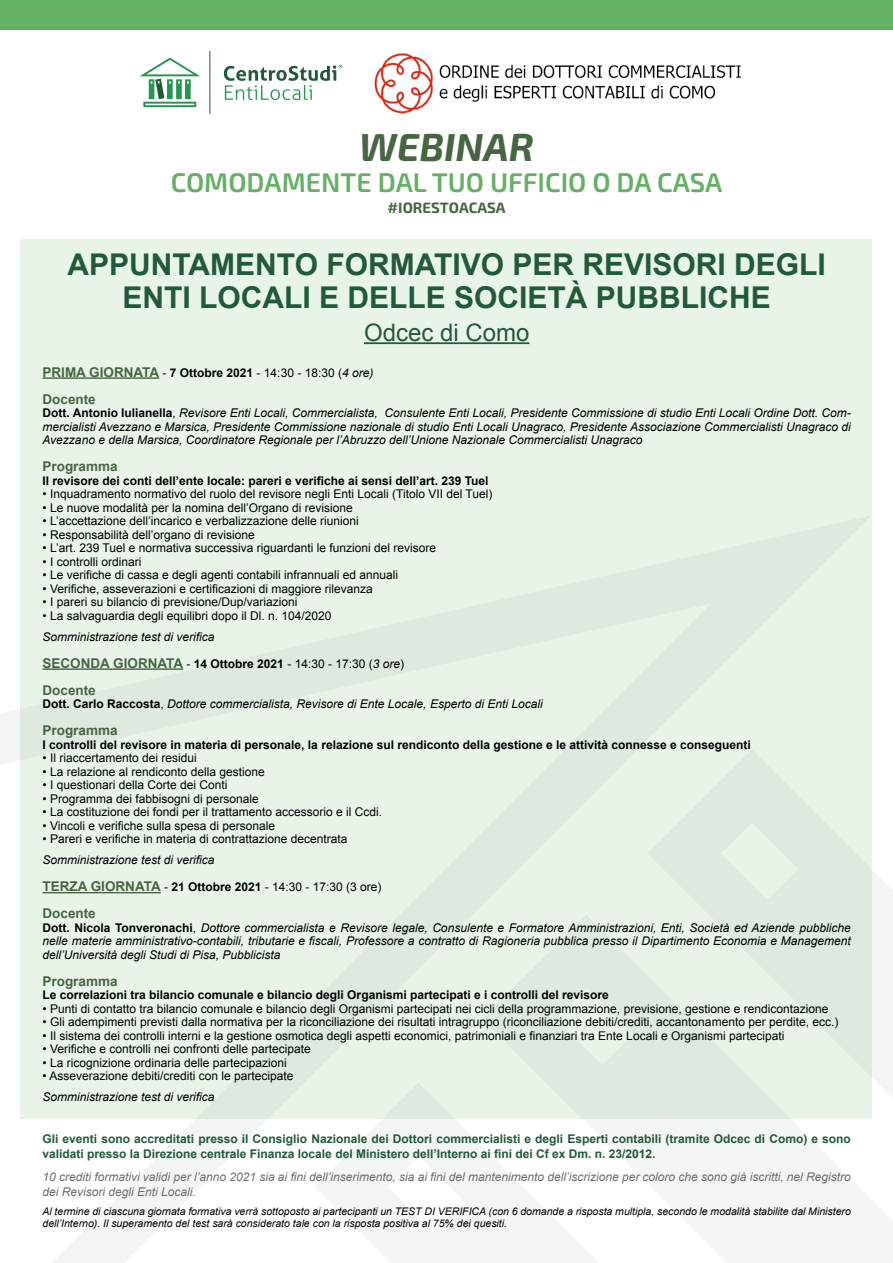
<style>
.page{position:relative;width:893px;height:1263px;background:#fff}
.page>*{position:absolute;margin:0;border:0;box-sizing:border-box;transform-origin:0 0}
.t1{font:italic 700 39px "Exo 2";color:#466641}
.t2{font:700 30px/33px "Arial";color:#215a38;text-align:center}
.t3{font:600 27px "Exo 2";color:#64b064}
.t4{font:24px "Arial";color:#215a38}
.t5{font:700 15px "Exo 2";color:#466641}
.t6{font:700 13.5px/27px "Arial";color:#466641}
.t7{font:12px "Arial";color:#000}
.t8{font:italic 12px/13.5px "Arial";color:#000;text-align:justify}
.t9{font:700 12px "Arial";color:#000}
.t10{font:700 12px/15px "Arial";color:#215a38}
.t11{font:italic 12px/15px "Arial";color:#6d6e71}
.t12{font:italic 10.5px/12px "Arial";color:#000}
.s1{font-weight:700;font-size:13.5px;color:#466641}
.s2{font-weight:700}
.s3{font-style:italic}
.s4{font-weight:700;font-style:normal}
.s5{font-style:normal}
.s6{font-weight:400;font-size:12px;color:#000}
.s7{font-size:12px;color:#000}
.s8{font-weight:400;font-style:italic;font-size:12px;color:#000}
</style>
<div class="page">
<div style="left:0;top:0;width:893px;height:30px;background:#64b064"></div>
<div style="left:872px;top:871px;width:21px;height:198px;background:#f3f4f4"></div>
<svg style="left:0;top:515px;width:267px;height:748px"></svg>
<svg style="left:315px;top:1069px;width:578px;height:194px;fill:#f3f4f4"></svg>
<hr style="left:210px;top:51px;width:1px;height:63px;background:#215a38">
<svg style="left:224px;top:65px;width:118px;height:35px"></svg>
<svg style="left:139px;top:58px;width:61px;height:49px"></svg>
<img style="left:374px;top:53px;width:367px;height:61px">
<div style="left:21px;top:239px;width:851px;height:880px;background:#e9f4e9"></div>
<hr style="left:364px;top:342px;width:165px;height:2px;background:#215a38">
<hr style="left:43px;top:377px;width:116px;height:2px;background:#466641">
<hr style="left:43px;top:668px;width:140px;height:2px;background:#466641">
<hr style="left:43px;top:892px;width:118px;height:1px;background:#466641">
<h1 class="t1" style="left:359px;top:124px;width:176px">WEBINAR</h1>
<h3 class="t3" style="left:171px;top:166px;width:553px">COMODAMENTE DAL TUO UFFICIO O DA CASA</h3>
<p class="t5" style="left:388px;top:199px;width:120px">#IORESTOACASA</p>
<h2 class="t2" style="left:67px;top:248px;width:760px">APPUNTAMENTO FORMATIVO PER REVISORI DEGLI<br>ENTI LOCALI E DELLE SOCIETÀ PUBBLICHE</h2>
<h3 class="t4" style="left:364px;top:316px;width:167px">Odcec di Como</h3>
<p class="t7" style="left:43px;top:365px;width:332px"><span class="s1">PRIMA GIORNATA</span> - <span class="s2">7 Ottobre 2021</span> - 14:30 - 18:30 (<span class="s3">4 ore)</span></p>
<p class="t6" style="left:43px;top:386px;width:55px">Docente</p>
<p class="t8" style="left:43px;top:406px;width:810px"><span class="s4">Dott. Antonio Iulianella</span><span class="s5">,</span> Revisore Enti Locali, Commercialista, Consulente Enti Locali, Presidente Commissione di studio Enti Locali Ordine Dott. Com&shy;mercialisti Avezzano e Marsica, Presidente Commissione nazionale di studio Enti Locali Unagraco, Presidente Associazione Commercialisti Unagraco di Avezzano e della Marsica, Coordinatore Regionale per l’Abruzzo dell’Unione Nazionale Commercialisti Unagraco</p>
<p class="t6" style="left:43px;top:453px;width:77px">Programma</p>
<p class="t9" style="left:43px;top:472px;width:447px">Il revisore dei conti dell’ente locale: pareri e verifiche ai sensi dell’art. 239 Tuel</p>
<p class="t7" style="left:43px;top:486px;width:451px">• Inquadramento normativo del ruolo del revisore negli Enti Locali (Titolo VII del Tuel)</p>
<p class="t7" style="left:43px;top:500px;width:312px">• Le nuove modalità per la nomina dell’Organo di revisione</p>
<p class="t7" style="left:43px;top:513px;width:318px">• L’accettazione dell’incarico e verbalizzazione delle riunioni</p>
<p class="t7" style="left:43px;top:527px;width:214px">• Responsabilità dell’organo di revisione</p>
<p class="t7" style="left:43px;top:540px;width:395px">• L’art. 239 Tuel e normativa successiva riguardanti le funzioni del revisore</p>
<p class="t7" style="left:43px;top:554px;width:100px">• I controlli ordinari</p>
<p class="t7" style="left:43px;top:567px;width:357px">• Le verifiche di cassa e degli agenti contabili infrannuali ed annuali</p>
<p class="t7" style="left:43px;top:581px;width:332px">• Verifiche, asseverazioni e certificazioni di maggiore rilevanza</p>
<p class="t7" style="left:43px;top:594px;width:256px">• I pareri su bilancio di previsione/Dup/variazioni</p>
<p class="t7" style="left:43px;top:608px;width:291px">• La salvaguardia degli equilibri dopo il Dl. n. 104/2020</p>
<p class="t8" style="left:43px;top:630px;width:174px">Somministrazione test di verifica</p>
<p class="t6" style="left:43px;top:650px;width:363px">SECONDA GIORNATA <span class="s6">-</span> <span class="s7">14 Ottobre 2021</span> <span class="s6">- 14:30 - 17:30 (</span><span class="s8">3 ore</span><span class="s6">)<br></span>Docente</p>
<p class="t8" style="left:43px;top:697px;width:502px"><span class="s4">Dott. Carlo Raccosta</span><span class="s5">,</span> Dottore commercialista, Revisore di Ente Locale, Esperto di Enti Locali</p>
<p class="t6" style="left:43px;top:717px;width:77px">Programma</p>
<p class="t9" style="left:43px;top:736px;width:710px">I controlli del revisore in materia di personale, la relazione sul rendiconto della gestione e le attività connesse e conseguenti</p>
<p class="t7" style="left:43px;top:750px;width:156px">• Il riaccertamento dei residui</p>
<p class="t7" style="left:43px;top:764px;width:224px">• La relazione al rendiconto della gestione</p>
<p class="t7" style="left:43px;top:777px;width:186px">• I questionari della Corte dei Conti</p>
<p class="t7" style="left:43px;top:791px;width:218px">• Programma dei fabbisogni di personale</p>
<p class="t7" style="left:43px;top:804px;width:341px">• La costituzione dei fondi per il trattamento accessorio e il Ccdi.</p>
<p class="t7" style="left:43px;top:818px;width:234px">• Vincoli e verifiche sulla spesa di personale</p>
<p class="t7" style="left:43px;top:831px;width:306px">• Pareri e verifiche in materia di contrattazione decentrata</p>
<p class="t8" style="left:43px;top:853px;width:174px">Somministrazione test di verifica</p>
<p class="t7" style="left:43px;top:879px;width:341px"><span class="s1">TERZA GIORNATA</span> - <span class="s2">21 Ottobre 2021</span> - 14:30 - 17:30 (3 ore)</p>
<p class="t6" style="left:43px;top:900px;width:55px">Docente</p>
<p class="t8" style="left:43px;top:921px;width:810px"><span class="s4">Dott. Nicola Tonveronachi</span><span class="s5">,</span> Dottore commercialista e Revisore legale, Consulente e Formatore Amministrazioni, Enti, Società ed Aziende pubbliche nelle materie amministrativo-contabili, tributarie e fiscali, Professore a contratto di Ragioneria pubblica presso il Dipartimento Economia e Management dell’Università degli Studi di Pisa, Pubblicista</p>
<p class="t6" style="left:43px;top:968px;width:77px">Programma</p>
<p class="t9" style="left:43px;top:987px;width:568px">Le correlazioni tra bilancio comunale e bilancio degli Organismi partecipati e i controlli del revisore</p>
<p class="t7" style="left:43px;top:1001px;width:787px">• Punti di contatto tra bilancio comunale e bilancio degli Organismi partecipati nei cicli della programmazione, previsione, gestione e rendicontazione</p>
<p class="t7" style="left:43px;top:1014px;width:797px">• Gli adempimenti previsti dalla normativa per la riconciliazione dei risultati intragruppo (riconciliazione debiti/crediti, accantonamento per perdite, ecc.)</p>
<p class="t7" style="left:43px;top:1028px;width:743px">• Il sistema dei controlli interni e la gestione osmotica degli aspetti economici, patrimoniali e finanziari tra Ente Locali e Organismi partecipati</p>
<p class="t7" style="left:43px;top:1041px;width:270px">• Verifiche e controlli nei confronti delle partecipate</p>
<p class="t7" style="left:43px;top:1055px;width:246px">• La ricognizione ordinaria delle partecipazioni</p>
<p class="t7" style="left:43px;top:1068px;width:252px">• Asseverazione debiti/crediti con le partecipate</p>
<p class="t8" style="left:43px;top:1090px;width:174px">Somministrazione test di verifica</p>
<p class="t10" style="left:43px;top:1132px;width:810px">Gli eventi sono accreditati presso il Consiglio Nazionale dei Dottori commercialisti e degli Esperti contabili (tramite Odcec di Como) e sono validati presso la Direzione centrale Finanza locale del Ministero dell’Interno ai fini dei Cf ex Dm. n. 23/2012.</p>
<p class="t11" style="left:43px;top:1169px;width:810px">10 crediti formativi validi per l’anno 2021 sia ai fini dell’inserimento, sia ai fini del mantenimento dell’iscrizione per coloro che sono già iscritti, nel Registro dei Revisori degli Enti Locali.</p>
<p class="t12" style="left:43px;top:1206px;width:810px">Al termine di ciascuna giornata formativa verrà sottoposto ai partecipanti un TEST DI VERIFICA (con 6 domande a risposta multipla, secondo le modalità stabilite dal Ministero dell’Interno). Il superamento del test sarà considerato tale con la risposta positiva al 75% dei quesiti.</p>
</div>
